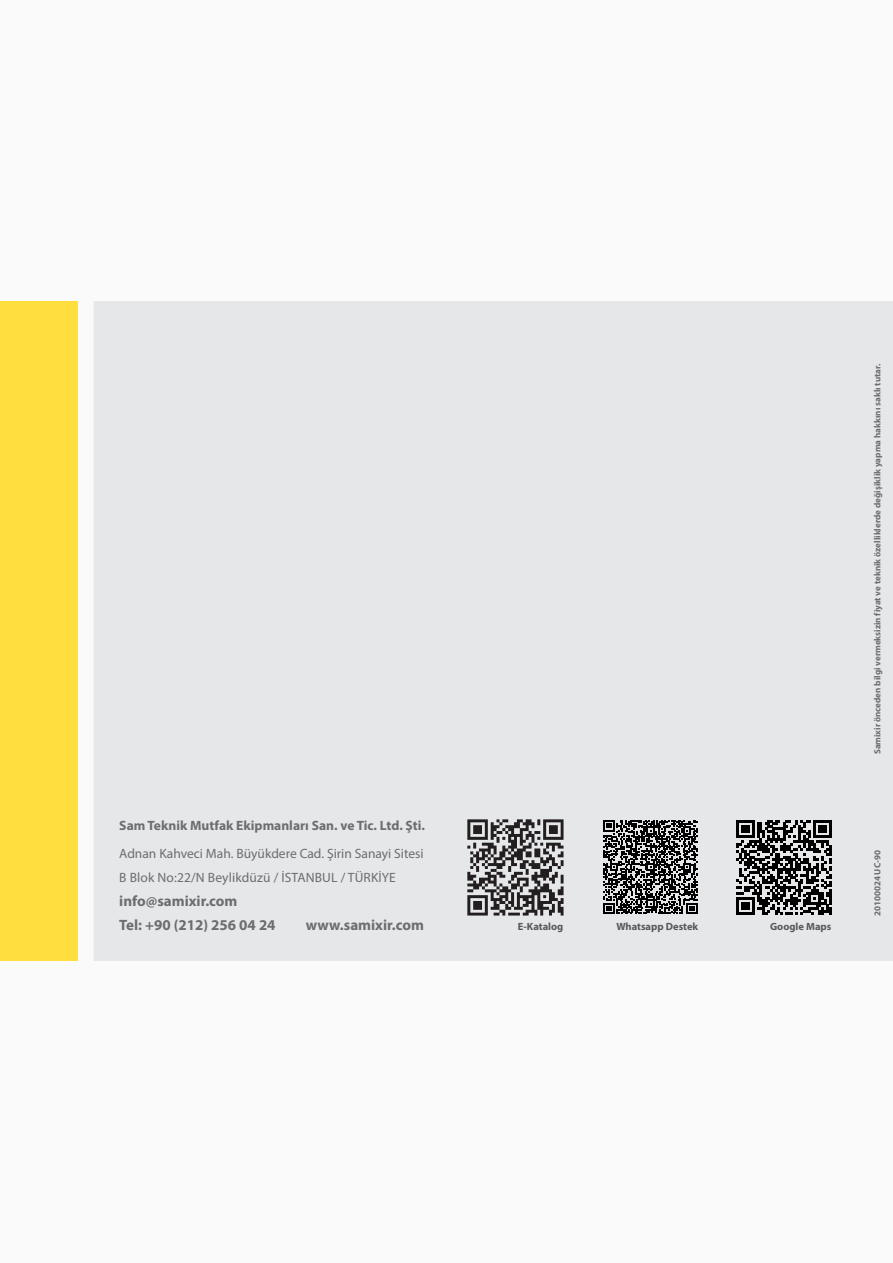
<style>
.page{position:relative;width:893px;height:1263px;background:#fff}
.page>*{position:absolute;margin:0;border:0;box-sizing:border-box;transform-origin:0 0}
.t1{font:700 15px "Myriad Pro";color:#6c6d70}
.t2{font:13.5px "Myriad Pro";color:#6c6d70}
.t3{font:700 13.5px "Myriad Pro";color:#6c6d70}
.t4{font:700 10.5px "Myriad Pro";color:#57585a}
.t5{font:700 9px "Myriad Pro";color:#6c6d70}
</style>
<div class="page">
<div style="left:0;top:302px;width:85px;height:659px;background:#ffde3d"></div>
<div style="left:85px;top:302px;width:808px;height:659px;background:#e6e7e9"></div>
<div style="left:78px;top:294px;width:16px;height:682px;background:#fafafa;border-radius:5px"></div>
<img style="left:467px;top:819px;width:97px;height:97px">
<svg style="left:736px;top:820px;width:95px;height:95px"></svg>
<svg style="left:603px;top:820px;width:95px;height:94px"></svg>
<p class="t3" style="left:119px;top:817px;width:307px">Sam Teknik Mutfak Ekipmanları San. ve Tic. Ltd. Şti.</p>
<p class="t2" style="left:119px;top:846px;width:306px">Adnan Kahveci Mah. Büyükdere Cad. Şirin Sanayi Sitesi</p>
<p class="t2" style="left:119px;top:870px;width:278px">B Blok No:22/N Beylikdüzü / İSTANBUL / TÜRKİYE</p>
<p class="t1" style="left:119px;top:892px;width:120px">info@samixir.com</p>
<p class="t1" style="left:119px;top:916px;width:158px">Tel: +90 (212) 256 04 24</p>
<p class="t1" style="left:306px;top:916px;width:120px">www.samixir.com</p>
<p class="t4" style="left:518px;top:920px;width:47px">E-Katalog</p>
<p class="t4" style="left:616px;top:920px;width:83px">Whatsapp Destek</p>
<p class="t4" style="left:770px;top:920px;width:63px">Google Maps</p>
<p class="t5" style="left:872px;top:754px;width:392px;rotate:-90deg">Samixir önceden bilgi vermeksizin fiyat ve teknik özelliklerde değişiklik yapma hakkını saklı tutar.</p>
<p class="t5" style="left:872px;top:916px;width:68px;rotate:-90deg">20100024 UC-90</p>
</div>
